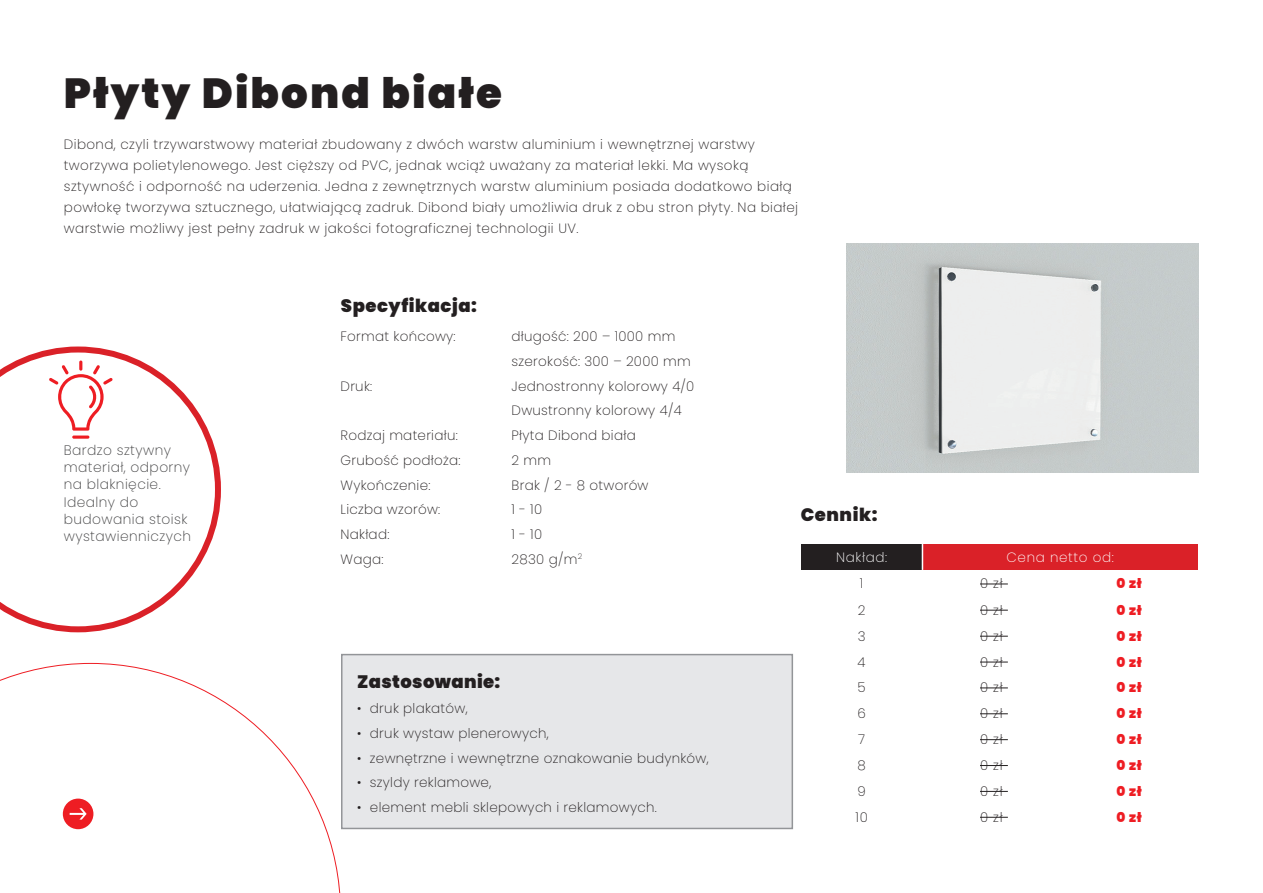
<style>
.page{position:relative;width:1263px;height:893px;background:#fff}
.page>*{position:absolute;margin:0;border:0;box-sizing:border-box;transform-origin:0 0}
.t1{font:900 42px "Poppins";letter-spacing:.05em;color:#231f20}
.t2{font:900 18px "Poppins";letter-spacing:.03em;color:#231f20}
.t3{font:200 13.8px/17.2px "Poppins";letter-spacing:.03em;color:#3e3e3f}
.t4{font:200 13.5px/21px "Poppins";letter-spacing:.03em;color:#231f20}
.t5{font:900 13.5px "Poppins";letter-spacing:.05em;color:#ee1d23}
.t6{font:200 13.5px "Poppins";letter-spacing:.05em;color:#fff}
</style>
<div class="page">
<svg style="left:0;top:663px;width:341px;height:230px"></svg>
<svg style="left:63px;top:799px;width:30px;height:30px"></svg>
<div style="left:801px;top:544px;width:121px;height:26px;background:#231f20"></div>
<div style="left:922px;top:544px;width:276px;height:26px;background:#da2128"></div>
<svg style="left:922px;top:544px;width:1px;height:26px"></svg>
<svg style="left:980px;top:584px;width:28px;height:1px"></svg>
<svg style="left:980px;top:610px;width:28px;height:1px"></svg>
<svg style="left:980px;top:636px;width:28px;height:1px"></svg>
<svg style="left:980px;top:662px;width:28px;height:1px"></svg>
<svg style="left:980px;top:688px;width:28px;height:1px"></svg>
<svg style="left:980px;top:713px;width:28px;height:1px"></svg>
<svg style="left:980px;top:739px;width:28px;height:1px"></svg>
<svg style="left:980px;top:765px;width:28px;height:1px"></svg>
<svg style="left:980px;top:791px;width:28px;height:1px"></svg>
<svg style="left:980px;top:817px;width:28px;height:1px"></svg>
<img style="left:846px;top:244px;width:352px;height:228px">
<div style="left:341px;top:654px;width:452px;height:175px;background:#e6e7e9;border:2px solid #939598"></div>
<svg style="left:0;top:346px;width:221px;height:286px"></svg>
<svg style="left:72px;top:435px;width:17px;height:4px"></svg>
<svg style="left:49px;top:361px;width:64px;height:70px"></svg>
<h1 class="t1" style="left:64px;top:69px;width:440px">Płyty Dibond białe</h1>
<p class="t4" style="left:64px;top:134px;width:736px">Dibond, czyli trzywarstwowy materiał zbudowany z dwóch warstw aluminium i wewnętrznej warstwy tworzywa polietylenowego. Jest cięższy od PVC, jednak wciąż uważany za materiał lekki. Ma wysoką sztywność i odporność na uderzenia. Jedna z zewnętrznych warstw aluminium posiada dodatkowo białą powłokę tworzywa sztucznego, ułatwiającą zadruk. Dibond biały umożliwia druk z obu stron płyty. Na białej warstwie możliwy jest pełny zadruk w jakości fotograficznej technologii UV.</p>
<p class="t3" style="left:64px;top:441px;width:129px">Bardzo sztywny materiał, odporny na blaknięcie.<br>Idealny do budowania stoisk wystawienniczych</p>
<h2 class="t2" style="left:341px;top:295px;width:138px">Specyfikacja:</h2>
<p class="t4" style="left:341px;top:326px;width:117px">Format końcowy:</p>
<p class="t4" style="left:512px;top:324px;width:181px;line-height:24.8px">długość: 200 – 1000 mm szerokość: 300 – 2000 mm</p>
<p class="t4" style="left:341px;top:376px;width:33px">Druk:</p>
<p class="t4" style="left:512px;top:374px;width:184px;line-height:24.8px">Jednostronny kolorowy 4/0<br>Dwustronny kolorowy 4/4</p>
<p class="t4" style="left:341px;top:425px;width:119px">Rodzaj materiału:</p>
<p class="t4" style="left:512px;top:425px;width:126px">Płyta Dibond biała</p>
<p class="t4" style="left:341px;top:450px;width:121px">Grubość podłoża:</p>
<p class="t4" style="left:512px;top:450px;width:41px">2 mm</p>
<p class="t4" style="left:341px;top:475px;width:91px">Wykończenie:</p>
<p class="t4" style="left:512px;top:475px;width:138px">Brak / 2 - 8 otworów</p>
<p class="t4" style="left:341px;top:499px;width:101px">Liczba wzorów:</p>
<p class="t4" style="left:512px;top:499px;width:32px">1 - 10</p>
<p class="t4" style="left:341px;top:524px;width:50px">Nakład:</p>
<p class="t4" style="left:512px;top:524px;width:32px">1 - 10</p>
<p class="t4" style="left:341px;top:549px;width:44px">Waga:</p>
<p class="t4" style="left:512px;top:549px;width:72px">2830 g/m<sup>2</sup></p>
<h2 class="t2" style="left:357px;top:672px;width:145px">Zastosowanie:</h2>
<p class="t4" style="left:357px;top:698px;width:112px">• druk plakatów,</p>
<p class="t4" style="left:357px;top:723px;width:193px">• druk wystaw plenerowych,</p>
<p class="t4" style="left:357px;top:747px;width:353px">• zewnętrzne i wewnętrzne oznakowanie budynków,</p>
<p class="t4" style="left:357px;top:772px;width:136px">• szyldy reklamowe,</p>
<p class="t4" style="left:357px;top:797px;width:301px">• element mebli sklepowych i reklamowych.</p>
<h2 class="t2" style="left:801px;top:504px;width:78px">Cennik:</h2>
<p class="t6" style="left:836px;top:550px;width:53px">Nakład:</p>
<p class="t6" style="left:1006px;top:550px;width:109px">Cena netto od:</p>
<p class="t4" style="left:860px;top:573px;width:5px">1</p>
<p class="t4" style="left:980px;top:573px;width:24px">0 zł</p>
<p class="t5" style="left:1116px;top:576px;width:27px">0 zł</p>
<p class="t4" style="left:858px;top:599px;width:9px">2</p>
<p class="t4" style="left:980px;top:599px;width:24px">0 zł</p>
<p class="t5" style="left:1116px;top:602px;width:27px">0 zł</p>
<p class="t4" style="left:858px;top:625px;width:9px">3</p>
<p class="t4" style="left:980px;top:625px;width:24px">0 zł</p>
<p class="t5" style="left:1116px;top:628px;width:27px">0 zł</p>
<p class="t4" style="left:858px;top:651px;width:10px">4</p>
<p class="t4" style="left:980px;top:651px;width:24px">0 zł</p>
<p class="t5" style="left:1116px;top:654px;width:27px">0 zł</p>
<p class="t4" style="left:857px;top:677px;width:10px">5</p>
<p class="t4" style="left:980px;top:677px;width:24px">0 zł</p>
<p class="t5" style="left:1116px;top:680px;width:27px">0 zł</p>
<p class="t4" style="left:857px;top:703px;width:10px">6</p>
<p class="t4" style="left:980px;top:703px;width:24px">0 zł</p>
<p class="t5" style="left:1116px;top:706px;width:27px">0 zł</p>
<p class="t4" style="left:858px;top:729px;width:8px">7</p>
<p class="t4" style="left:980px;top:729px;width:24px">0 zł</p>
<p class="t5" style="left:1116px;top:732px;width:27px">0 zł</p>
<p class="t4" style="left:857px;top:755px;width:10px">8</p>
<p class="t4" style="left:980px;top:755px;width:24px">0 zł</p>
<p class="t5" style="left:1116px;top:757px;width:27px">0 zł</p>
<p class="t4" style="left:857px;top:781px;width:10px">9</p>
<p class="t4" style="left:980px;top:781px;width:24px">0 zł</p>
<p class="t5" style="left:1116px;top:783px;width:27px">0 zł</p>
<p class="t4" style="left:855px;top:807px;width:14px">10</p>
<p class="t4" style="left:980px;top:807px;width:24px">0 zł</p>
<p class="t5" style="left:1116px;top:809px;width:27px">0 zł</p>
</div>
